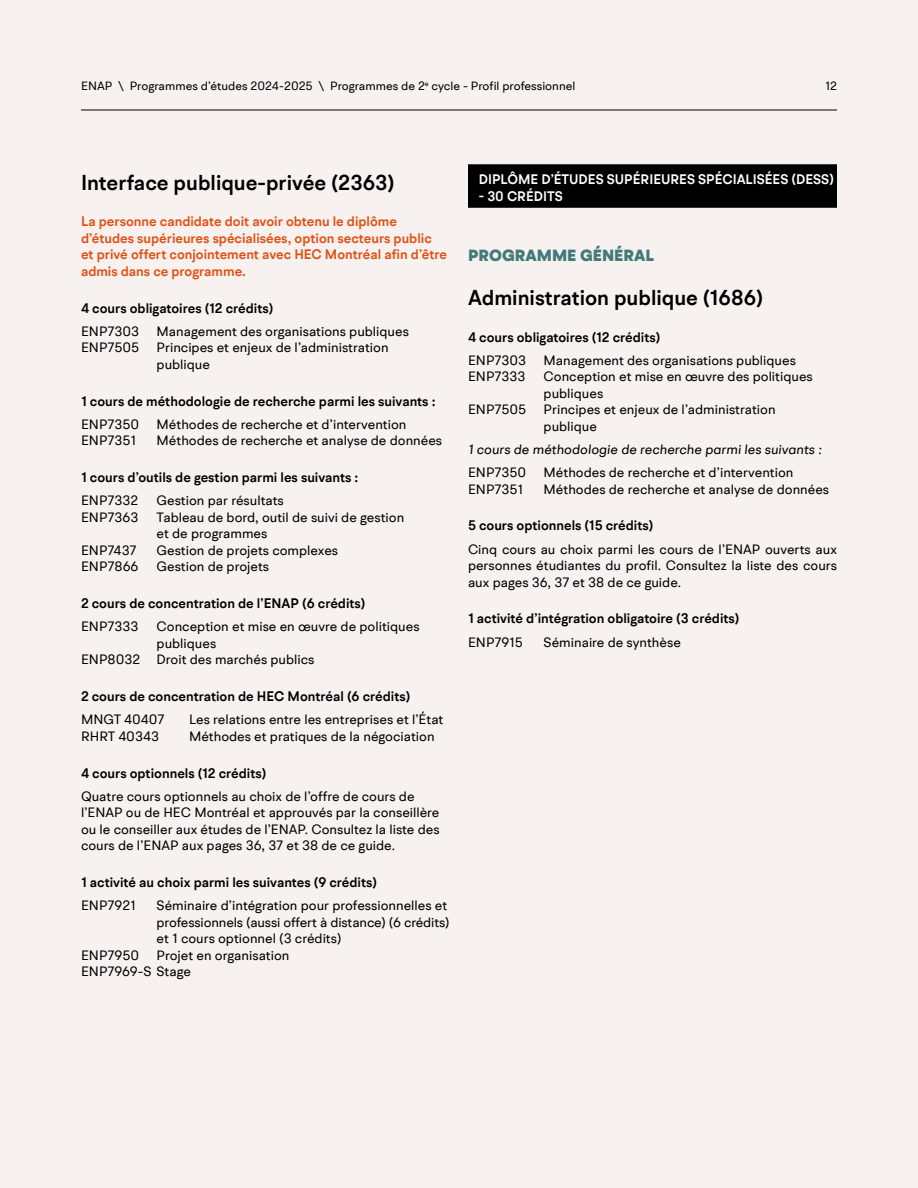
<style>
.page{position:relative;width:918px;height:1188px;background:#f7f1ef}
.page>*{position:absolute;margin:0;border:0;box-sizing:border-box;transform-origin:0 0}
.t1{font:600 21px "BR Hendrix";color:#000}
.t2{font:900 16.5px "BR Hendrix";color:#43797b}
.t3{font:13.5px/16.5px "BR Hendrix";color:#000}
.t4{font:600 13.5px "BR Hendrix";color:#000}
.t5{font:600 13.5px/16.5px "BR Hendrix";color:#e24e11}
.t6{font:600 13.5px "BR Hendrix";color:#fff}
.t7{font:italic 13.5px "BR Hendrix";color:#000}
.t8{font:12px "BR Hendrix";color:#000}
</style>
<div class="page">
<hr style="left:81px;top:110px;width:756px;height:1px;background:#000">
<div style="left:468px;top:164px;width:369px;height:44px;background:#000"></div>
<p class="t8" style="left:81px;top:78px;width:496px">ENAP \ Programmes d’études 2024-2025 \ Programmes de 2<sup>e</sup> cycle - Profil professionnel</p>
<p class="t8" style="left:825px;top:78px;width:13px">12</p>
<h1 class="t1" style="left:81px;top:169px;width:315px">Interface publique-privée (2363)</h1>
<p class="t5" style="left:81px;top:214px;width:368px">La personne candidate doit avoir obtenu le diplôme d’études supérieures spécialisées, option secteurs public et privé offert conjointement avec HEC Montréal afin d’être admis dans ce programme.</p>
<p class="t4" style="left:81px;top:299px;width:194px">4 cours obligatoires (12 crédits)</p>
<p class="t3" style="left:81px;top:323px;width:60px">ENP7303</p>
<p class="t3" style="left:157px;top:323px;width:254px">Management des organisations publiques</p>
<p class="t3" style="left:81px;top:339px;width:60px">ENP7505</p>
<p class="t3" style="left:157px;top:339px;width:234px">Principes et enjeux de l’administration publique</p>
<p class="t4" style="left:81px;top:392px;width:356px">1 cours de méthodologie de recherche parmi les suivants :</p>
<p class="t3" style="left:81px;top:416px;width:60px">ENP7350</p>
<p class="t3" style="left:157px;top:416px;width:251px">Méthodes de recherche et d’intervention</p>
<p class="t3" style="left:81px;top:432px;width:56px">ENP7351</p>
<p class="t3" style="left:157px;top:432px;width:287px">Méthodes de recherche et analyse de données</p>
<p class="t4" style="left:81px;top:469px;width:279px">1 cours d’outils de gestion parmi les suivants :</p>
<p class="t3" style="left:81px;top:492px;width:59px">ENP7332</p>
<p class="t3" style="left:157px;top:492px;width:129px">Gestion par résultats</p>
<p class="t3" style="left:81px;top:509px;width:59px">ENP7363</p>
<p class="t3" style="left:157px;top:509px;width:249px">Tableau de bord, outil de suivi de gestion et de programmes</p>
<p class="t3" style="left:81px;top:542px;width:57px">ENP7437</p>
<p class="t3" style="left:157px;top:542px;width:183px">Gestion de projets complexes</p>
<p class="t3" style="left:81px;top:558px;width:59px">ENP7866</p>
<p class="t3" style="left:157px;top:558px;width:114px">Gestion de projets</p>
<p class="t4" style="left:81px;top:595px;width:286px">2 cours de concentration de l’ENAP (6 crédits)</p>
<p class="t3" style="left:81px;top:618px;width:59px">ENP7333</p>
<p class="t3" style="left:157px;top:618px;width:264px">Conception et mise en œuvre de politiques</p>
<p class="t3" style="left:157px;top:635px;width:61px">publiques</p>
<p class="t3" style="left:81px;top:651px;width:235px">ENP8032 Droit des marchés publics</p>
<p class="t4" style="left:81px;top:688px;width:331px">2 cours de concentration de HEC Montréal (6 crédits)</p>
<p class="t3" style="left:81px;top:711px;width:85px">MNGT 40407</p>
<p class="t3" style="left:189px;top:711px;width:256px">Les relations entre les entreprises et l’État</p>
<p class="t3" style="left:81px;top:728px;width:80px">RHRT 40343</p>
<p class="t3" style="left:189px;top:728px;width:247px">Méthodes et pratiques de la négociation</p>
<p class="t4" style="left:81px;top:764px;width:187px">4 cours optionnels (12 crédits)</p>
<p class="t3" style="left:81px;top:788px;width:360px">Quatre cours optionnels au choix de l’offre de cours de l’ENAP ou de HEC Montréal et approuvés par la conseillère ou le conseiller aux études de l’ENAP. Consultez la liste des cours de l’ENAP aux pages 36, 37 et 38 de ce guide.</p>
<p class="t4" style="left:81px;top:874px;width:298px">1 activité au choix parmi les suivantes (9 crédits)</p>
<p class="t3" style="left:81px;top:897px;width:56px">ENP7921</p>
<p class="t3" style="left:157px;top:897px;width:295px">Séminaire d’intégration pour professionnelles et professionnels (aussi offert à distance) (6 crédits) et 1 cours optionnel (3 crédits)</p>
<p class="t3" style="left:81px;top:947px;width:60px">ENP7950</p>
<p class="t3" style="left:81px;top:947px;width:210px;text-indent:76px">Projet en organisation<br>ENP7969-S Stage</p>
<p class="t6" style="left:479px;top:171px;width:357px">DIPLÔME D’ÉTUDES SUPÉRIEURES SPÉCIALISÉES (DESS)</p>
<p class="t6" style="left:479px;top:187px;width:85px">- 30 CRÉDITS</p>
<p class="t2" style="left:468px;top:244px;width:188px">PROGRAMME GÉNÉRAL</p>
<h1 class="t1" style="left:468px;top:284px;width:297px">Administration publique (1686)</h1>
<p class="t4" style="left:468px;top:328px;width:194px">4 cours obligatoires (12 crédits)</p>
<p class="t3" style="left:468px;top:352px;width:60px">ENP7303</p>
<p class="t3" style="left:544px;top:352px;width:254px">Management des organisations publiques</p>
<p class="t3" style="left:468px;top:368px;width:59px">ENP7333</p>
<p class="t3" style="left:544px;top:368px;width:271px">Conception et mise en œuvre des politiques publiques</p>
<p class="t3" style="left:468px;top:401px;width:60px">ENP7505</p>
<p class="t3" style="left:544px;top:401px;width:234px">Principes et enjeux de l’administration publique</p>
<p class="t7" style="left:468px;top:441px;width:355px">1 cours de méthodologie de recherche parmi les suivants :</p>
<p class="t3" style="left:468px;top:464px;width:60px">ENP7350</p>
<p class="t3" style="left:544px;top:464px;width:251px">Méthodes de recherche et d’intervention</p>
<p class="t3" style="left:468px;top:481px;width:56px">ENP7351</p>
<p class="t3" style="left:544px;top:481px;width:287px">Méthodes de recherche et analyse de données</p>
<p class="t4" style="left:468px;top:517px;width:187px">5 cours optionnels (15 crédits)</p>
<p class="t3" style="left:468px;top:541px;width:371px;text-align:justify">Cinq cours au choix parmi les cours de l’ENAP ouverts aux personnes étudiantes du profil. Consultez la liste des cours aux pages 36, 37 et 38 de ce guide.</p>
<p class="t4" style="left:468px;top:610px;width:273px">1 activité d’intégration obligatoire (3 crédits)</p>
<p class="t3" style="left:468px;top:634px;width:56px">ENP7915</p>
<p class="t3" style="left:544px;top:634px;width:139px">Séminaire de synthèse</p>
</div>
